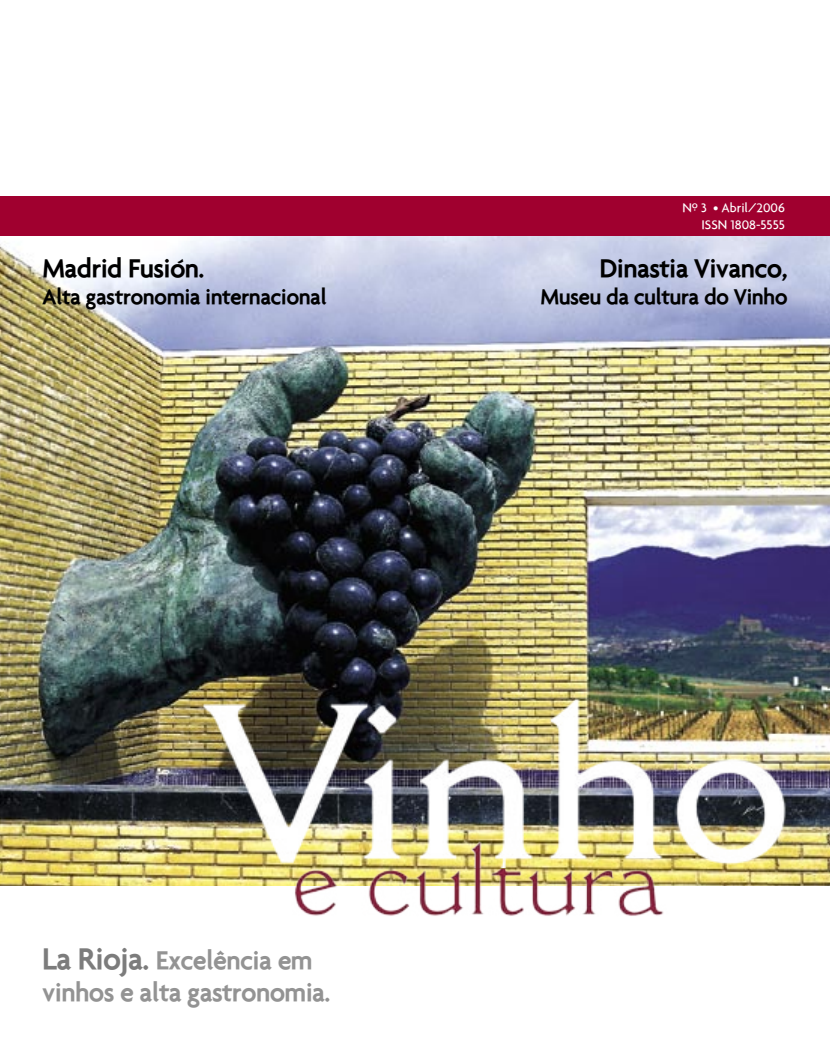
<style>
.page{position:relative;width:830px;height:1063px;background:#fff}
.page>*{position:absolute;margin:0;border:0;box-sizing:border-box;transform-origin:0 0}
.t1{font:700 27px/32.4px "Agenda";color:#939393}
.t2{font:700 27px "Agenda";color:#000}
.t3{font:700 22.5px "Agenda";color:#000}
.t4{font:500 13.5px/16.2px "Agenda";color:#fff;text-align:right}
.s1{font-size:31.5px;color:#7c7c7c}
</style>
<div class="page">
<img style="left:0;top:235px;width:829px;height:650px">
<div style="left:0;top:196px;width:829px;height:39px;background:#a0002f"></div>
<img style="left:190px;top:672px;width:613px;height:195px">
<img style="left:291px;top:834px;width:380px;height:82px">
<p class="t2" style="left:43px;top:252px;width:163px">Madrid Fusión.</p>
<p class="t3" style="left:43px;top:283px;width:285px">Alta gastronomia internacional</p>
<p class="t4" style="left:682px;top:200px;width:104px">Nº 3 • Abril/2006<br>ISSN 1808-5555</p>
<p class="t2" style="left:599px;top:252px;width:189px">Dinastia Vivanco,</p>
<p class="t3" style="left:540px;top:283px;width:248px">Museu da cultura do Vinho</p>
<p class="t1" style="left:43px;top:944px;width:289px"><span class="s1">La Rioja.</span> Excelência em vinhos e alta gastronomia.</p>
</div>
